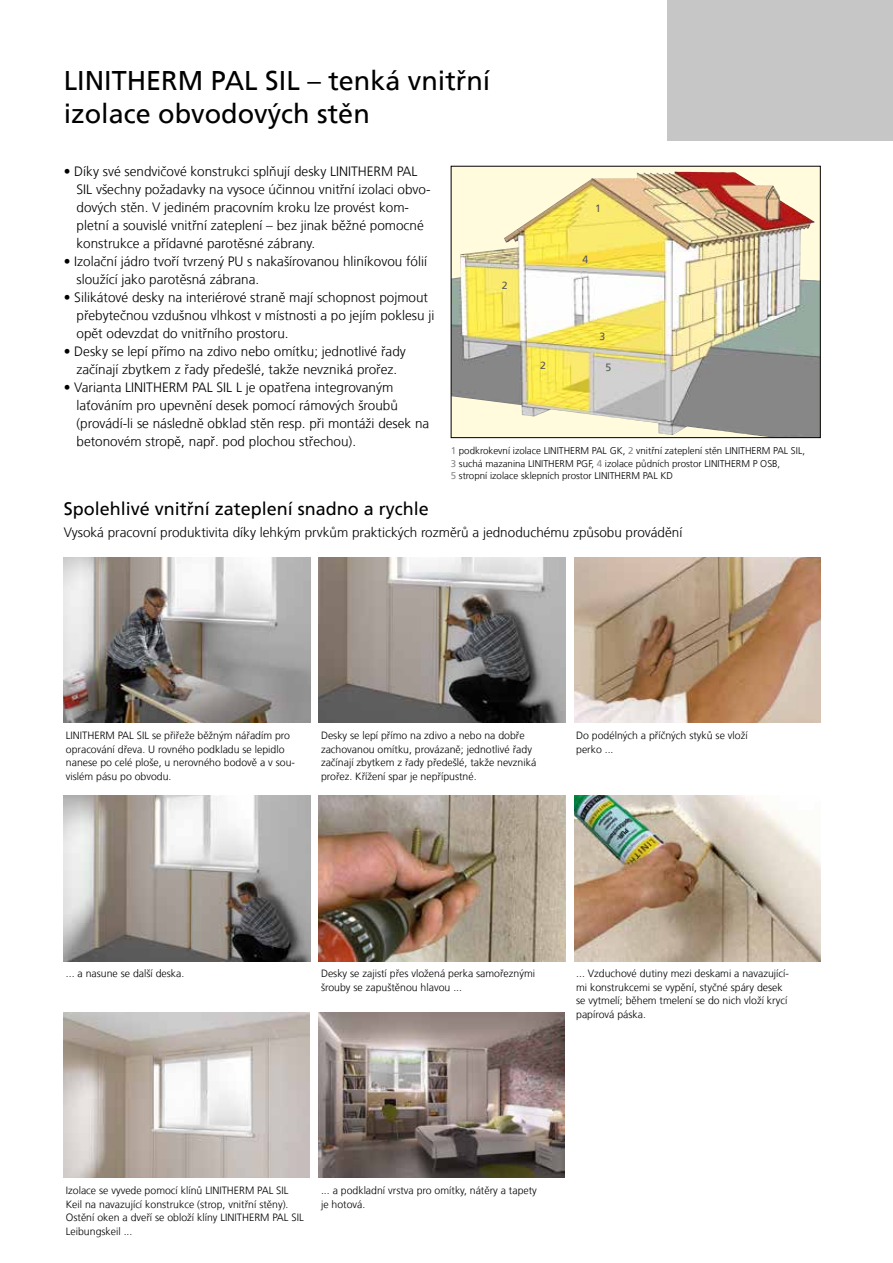
<style>
.page{position:relative;width:893px;height:1263px;background:#fff}
.page>*{position:absolute;margin:0;border:0;box-sizing:border-box;transform-origin:0 0}
.t1{font:27px/32.4px "Frutiger CE";color:#000}
.t2{font:18px "Frutiger CE";color:#000}
.t3{font:300 13.5px/18px "Frutiger CE";color:#000}
.t4{font:300 10.5px/13.5px "Frutiger CE";color:#000}
.t5{font:10.5px "Frutiger CE";color:#575756}
.t6{font:10.5px "Frutiger CE";color:#555454}
.t7{font:300 9.75px/12.8px "Frutiger CE";color:#000}
.s1{font-weight:400;color:#878787}
</style>
<div class="page">
<div style="left:667px;top:0;width:226px;height:140px;background:#c6c6c6"></div>
<img style="left:64px;top:1012px;width:245px;height:166px">
<img style="left:319px;top:795px;width:247px;height:166px">
<img style="left:574px;top:557px;width:247px;height:166px">
<img style="left:574px;top:795px;width:247px;height:166px">
<img style="left:64px;top:557px;width:246px;height:166px">
<img style="left:64px;top:795px;width:246px;height:166px">
<img style="left:319px;top:557px;width:247px;height:166px">
<img style="left:319px;top:1012px;width:245px;height:166px">
<img style="left:453px;top:173px;width:366px;height:263px">
<div style="left:451px;top:166px;width:370px;height:272px;border:1px solid #000"></div>
<h1 class="t1" style="left:64px;top:65px;width:428px">LINITHERM PAL SIL – tenká vnitřní izolace obvodových stěn</h1>
<p class="t3" style="left:77px;top:162px;width:356px;text-indent:-13px">• Díky své sendvičové konstrukci splňují desky LINITHERM PAL SIL všechny požadavky na vysoce účinnou vnitřní izolaci obvo&shy;dových stěn. V jediném pracovním kroku lze provést kom&shy;pletní a souvislé vnitřní zateplení – bez jinak běžné pomocné konstrukce a přídavné parotěsné zábrany.</p>
<p class="t3" style="left:77px;top:252px;width:352px;text-indent:-13px">• Izolační jádro tvoří tvrzený PU s nakašírovanou hliníkovou fólií sloužící jako parotěsná zábrana.</p>
<p class="t3" style="left:77px;top:288px;width:359px;text-indent:-13px">• Silikátové desky na interiérové straně mají schopnost pojmout přebytečnou vzdušnou vlhkost v místnosti a po jejím poklesu ji opět odevzdat do vnitřního prostoru.</p>
<p class="t3" style="left:64px;top:342px;width:344px;text-align:center">• Desky se lepí přímo na zdivo nebo omítku; jednotlivé řady začínají zbytkem z řady předešlé, takže nevzniká prořez.</p>
<p class="t3" style="left:77px;top:378px;width:354px;text-indent:-13px">• Varianta LINITHERM PAL SIL L je opatřena integrovaným laťováním pro upevnění desek pomocí rámových šroubů (provádí-li se následně obklad stěn resp. při montáži desek na betonovém stropě, např. pod plochou střechou).</p>
<h2 class="t2" style="left:64px;top:499px;width:367px">Spolehlivé vnitřní zateplení snadno a rychle</h2>
<p class="t5" style="left:502px;top:279px;width:7px">2</p>
<p class="t5" style="left:540px;top:360px;width:7px">2</p>
<p class="t6" style="left:595px;top:202px;width:7px">1</p>
<p class="t5" style="left:583px;top:253px;width:7px">4</p>
<p class="t5" style="left:600px;top:330px;width:7px">3</p>
<p class="t5" style="left:605px;top:362px;width:7px">5</p>
<p class="t7" style="left:451px;top:444px;width:356px"><span class="s1">1</span> podkrokevní izolace LINITHERM PAL GK, <span class="s1">2</span> vnitřní zateplení stěn LINITHERM PAL SIL,<br><span class="s1">3</span> suchá mazanina LINITHERM PGF, <span class="s1">4</span> izolace půdních prostor LINITHERM P OSB,<br><span class="s1">5</span> stropní izolace sklepních prostor LINITHERM PAL KD</p>
<p class="t3" style="left:64px;top:524px;width:620px">Vysoká pracovní produktivita díky lehkým prvkům praktických rozměrů a jednoduchému způsobu provádění</p>
<p class="t4" style="left:66px;top:729px;width:231px">LINITHERM PAL SIL se přiřeže běžným nářadím pro opracování dřeva. U rovného podkladu se lepidlo nanese po celé ploše, u nerovného bodově a v sou&shy;vislém pásu po obvodu.</p>
<p class="t4" style="left:321px;top:729px;width:217px">Desky se lepí přímo na zdivo a nebo na dobře zachovanou omítku, provázaně; jednotlivé řady začínají zbytkem z řady předešlé, takže nevzniká prořez. Křížení spar je nepřípustné.</p>
<p class="t4" style="left:576px;top:729px;width:173px">Do podélných a příčných styků se vloží perko ...</p>
<p class="t4" style="left:66px;top:967px;width:120px">... a nasune se další deska.</p>
<p class="t4" style="left:321px;top:967px;width:216px">Desky se zajistí přes vložená perka samořeznými šrouby se zapuštěnou hlavou ...</p>
<p class="t4" style="left:576px;top:967px;width:214px">... Vzduchové dutiny mezi deskami a navazující&shy;mi konstrukcemi se vypění, styčné spáry desek se vytmelí; během tmelení se do nich vloží krycí papírová páska.</p>
<p class="t4" style="left:66px;top:1184px;width:239px">Izolace se vyvede pomocí klínů LINITHERM PAL SIL Keil na navazující konstrukce (strop, vnitřní stěny).<br>Ostění oken a dveří se obloží klíny LINITHERM PAL SIL Leibungskeil ...</p>
<p class="t4" style="left:321px;top:1184px;width:217px">... a podkladní vrstva pro omítky, nátěry a tapety je hotová.</p>
</div>
